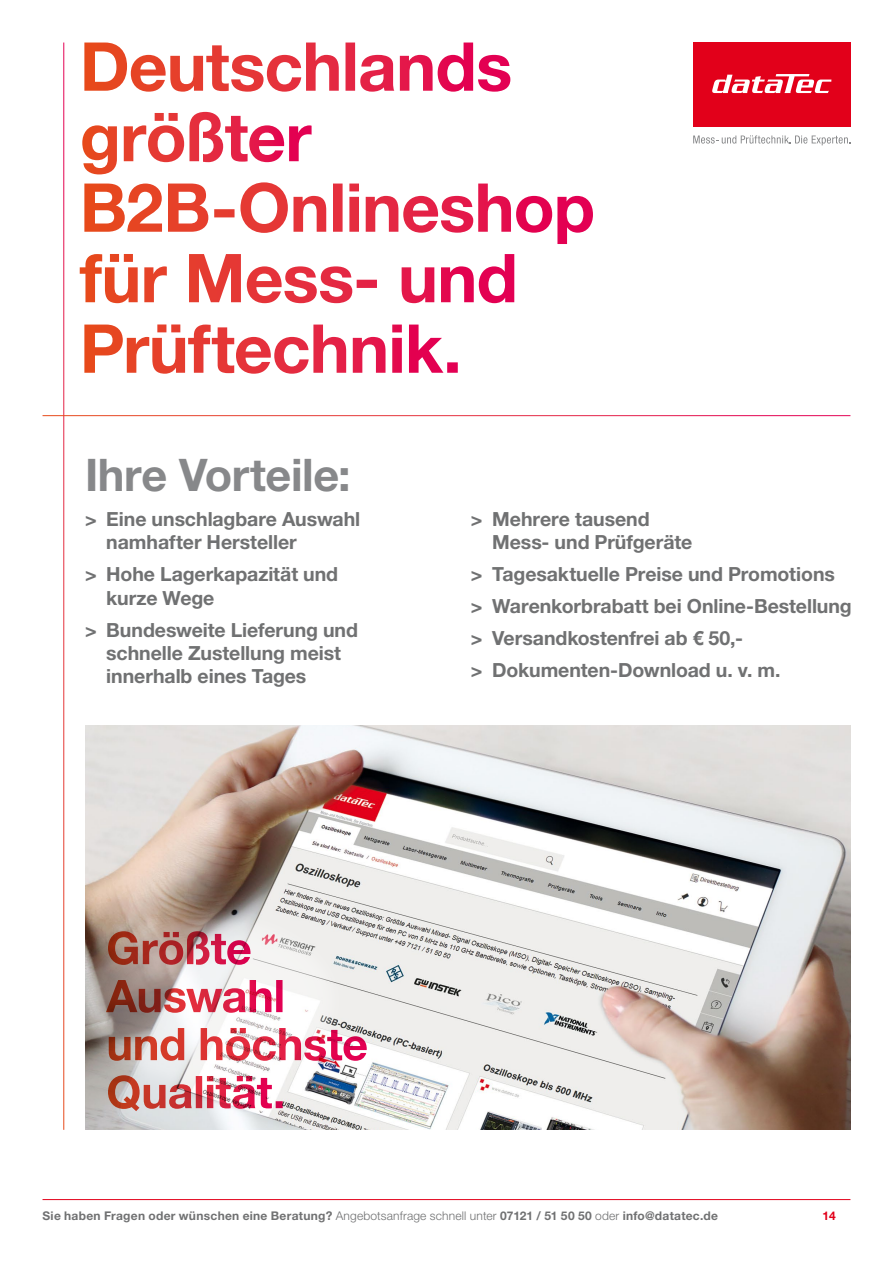
<style>
.page{position:relative;width:893px;height:1263px;background:#fff}
.page>*{position:absolute;margin:0;border:0;box-sizing:border-box;transform-origin:0 0}
.t1{font:700 45px "Helvetica Neue LT Pro";letter-spacing:-.01em;color:#87888a}
.t2{font:700 19.5px/23.4px "Helvetica Neue LT Pro";letter-spacing:-.005em;color:#707172}
.t3{font:700 12px "Helvetica Neue LT Pro";letter-spacing:.025em;color:#707172}
.t4{font:700 12px "Helvetica Neue LT Pro";color:#e2001a}
.s1{font-weight:300}
</style>
<div class="page">
<img style="left:85px;top:726px;width:765px;height:404px">
<div style="left:69px;top:903px;width:280px;height:196px;background:#fff;opacity:.75"></div>
<svg style="left:85px;top:919px;width:248px;height:165px"></svg>
<img style="left:108px;top:1075px;width:175px;height:36px">
<img style="left:109px;top:1028px;width:258px;height:33px">
<img style="left:106px;top:980px;width:177px;height:33px">
<img style="left:108px;top:931px;width:142px;height:34px">
<div style="left:693px;top:43px;width:157px;height:84px;background:#e2001a"></div>
<svg style="left:693px;top:135px;width:157px;height:10px"></svg>
<svg style="left:712px;top:74px;width:119px;height:19px"></svg>
<svg style="left:84px;top:324px;width:374px;height:50px"></svg>
<svg style="left:80px;top:254px;width:434px;height:49px"></svg>
<svg style="left:84px;top:182px;width:509px;height:62px"></svg>
<svg style="left:82px;top:112px;width:230px;height:62px"></svg>
<svg style="left:84px;top:43px;width:426px;height:49px"></svg>
<hr style="left:43px;top:1199px;width:807px;height:1px;background:#e2001a">
<h1 class="t1" style="left:85px;top:447px;width:267px">Ihre Vorteile:</h1>
<p class="t2" style="left:106px;top:507px;width:255px;text-indent:-21px">&gt; Eine unschlagbare Auswahl namhafter Hersteller</p>
<p class="t2" style="left:106px;top:562px;width:233px;text-indent:-21px">&gt; Hohe Lagerkapazität und kurze Wege</p>
<p class="t2" style="left:106px;top:617px;width:253px;text-indent:-21px">&gt; Bundesweite Lieferung und schnelle Zustellung meist innerhalb eines Tages</p>
<p class="t2" style="left:492px;top:507px;width:202px;text-indent:-21px">&gt; Mehrere tausend<br>Mess- und Prüfgeräte</p>
<p class="t2" style="left:471px;top:558px;width:382px;line-height:32px">&gt; Tagesaktuelle Preise und Promotions<br>&gt; Warenkorbrabatt bei Online-Bestellung &gt; Versandkostenfrei ab € 50,-<br>&gt; Dokumenten-Download u. v. m.</p>
<p class="t3" style="left:43px;top:1208px;width:677px">Sie haben Fragen oder wünschen eine Beratung? <span class="s1">Angebotsanfrage schnell unter</span> 07121 / 51 50 50 <span class="s1">oder</span> info@datatec.de</p>
<p class="t4" style="left:822px;top:1209px;width:15px">14</p>
</div>
